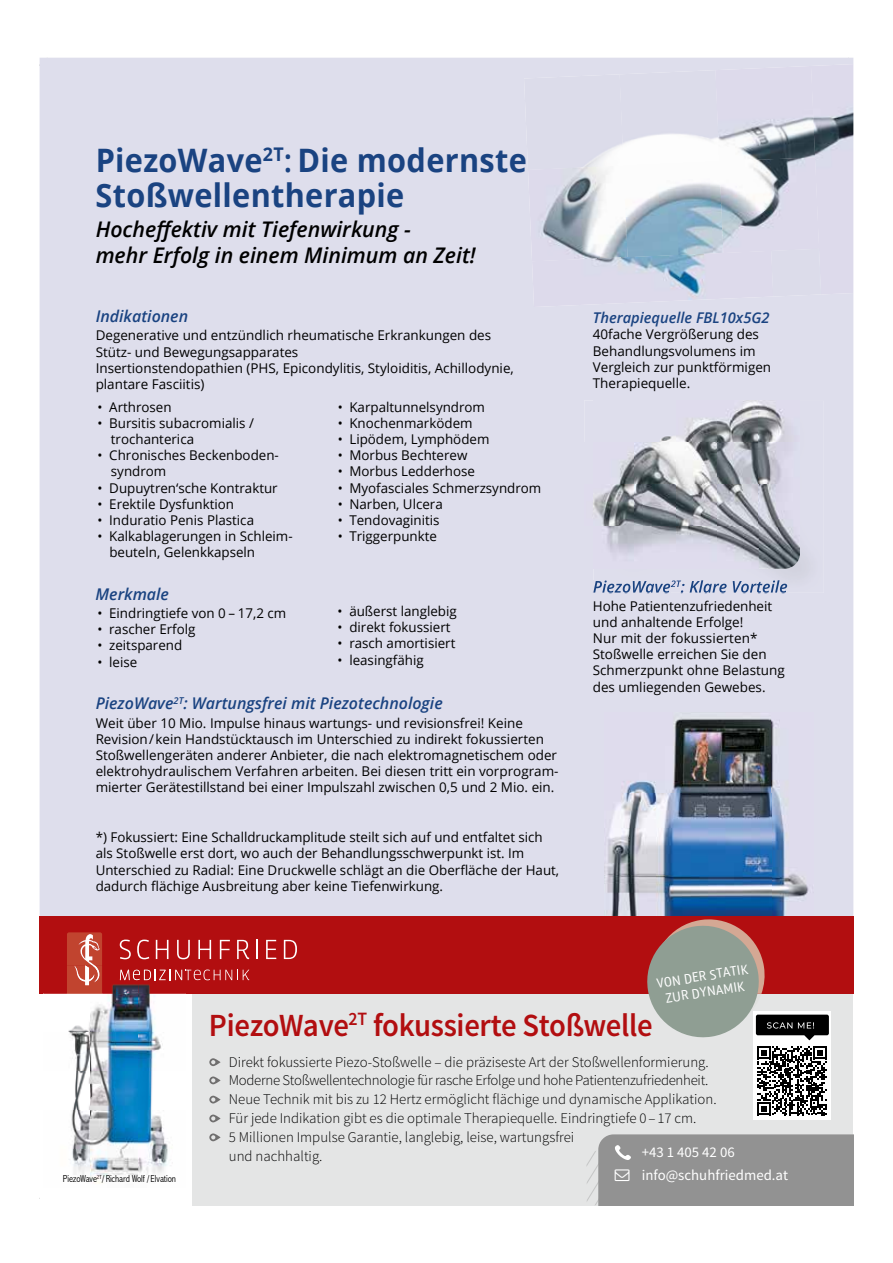
<style>
.page{position:relative;width:893px;height:1263px;background:#fff}
.page>*{position:absolute;margin:0;border:0;box-sizing:border-box;transform-origin:0 0}
.t1{font:700 32.25px/35px "Open Sans";letter-spacing:.01em;color:#1a4381;scale:.95 1}
.t2{font:600 32.25px "Source Sans Pro";letter-spacing:-.01em;color:#b20e10;scale:.95 1}
.t3{font:italic 600 21.6px/25.8px "Open Sans";color:#000}
.t4{font:italic 600 16.2px "Open Sans";color:#1a4381}
.t5{font:300 14.85px/18.9px "Source Sans Pro";color:#000}
.t6{font:14.85px/22.8px "Source Sans Pro";color:#fff}
.t7{font:italic 600 14.85px "Open Sans";color:#1a4381}
.t8{font:13.5px/16.2px "Open Sans";color:#000}
.t9{font:13.5px/16.2px "Chino";color:#fff;text-align:center}
.t10{font:300 condensed 10.05px "Abadi";letter-spacing:-.01em;color:#000}
.s1{font-weight:600}
</style>
<div class="page">
<div style="left:40px;top:58px;width:813px;height:858px;background:#dedeec"></div>
<div style="left:524px;top:74px;width:95px;height:96px;background:#dcdcea"></div>
<img style="left:619px;top:70px;width:96px;height:96px">
<img style="left:715px;top:66px;width:96px;height:95px">
<img style="left:811px;top:64px;width:42px;height:230px">
<img style="left:528px;top:166px;width:95px;height:95px">
<img style="left:623px;top:161px;width:96px;height:90px">
<img style="left:719px;top:157px;width:100px;height:94px">
<img style="left:532px;top:251px;width:241px;height:56px">
<div style="left:771px;top:249px;width:50px;height:48px;background:#dcdcea"></div>
<img style="left:605px;top:712px;width:208px;height:204px">
<div style="left:593px;top:401px;width:231px;height:192px;background:#dedeec"></div>
<img style="left:593px;top:580px;width:77px;height:13px">
<svg style="left:671px;top:580px;width:14px;height:13px"></svg>
<img style="left:690px;top:580px;width:97px;height:13px">
<img style="left:584px;top:400px;width:43px;height:42px">
<img style="left:627px;top:400px;width:173px;height:1px">
<img style="left:584px;top:442px;width:9px;height:127px">
<img style="left:593px;top:401px;width:207px;height:168px">
<div style="left:40px;top:916px;width:813px;height:289px;background:#e4e5e5"></div>
<div style="left:40px;top:971px;width:151px;height:234px;background:#fff"></div>
<div style="left:40px;top:916px;width:813px;height:78px;background:#b20e10"></div>
<svg style="left:67px;top:932px;width:35px;height:34px"></svg>
<svg style="left:120px;top:939px;width:11px;height:20px"></svg>
<svg style="left:137px;top:939px;width:12px;height:20px"></svg>
<svg style="left:156px;top:940px;width:12px;height:19px"></svg>
<svg style="left:177px;top:940px;width:13px;height:19px"></svg>
<svg style="left:198px;top:940px;width:13px;height:19px"></svg>
<svg style="left:220px;top:940px;width:10px;height:19px"></svg>
<svg style="left:237px;top:940px;width:12px;height:19px"></svg>
<svg style="left:256px;top:940px;width:1px;height:19px"></svg>
<svg style="left:266px;top:940px;width:10px;height:19px"></svg>
<svg style="left:284px;top:940px;width:13px;height:19px"></svg>
<img style="left:43px;top:979px;width:143px;height:204px">
<img style="left:67px;top:966px;width:35px;height:28px">
<img style="left:74px;top:966px;width:21px;height:19px">
<img style="left:93px;top:966px;width:7px;height:16px">
<svg style="left:120px;top:969px;width:129px;height:11px"></svg>
<svg style="left:209px;top:1058px;width:12px;height:8px"></svg>
<svg style="left:209px;top:1076px;width:12px;height:8px"></svg>
<svg style="left:209px;top:1096px;width:12px;height:7px"></svg>
<svg style="left:209px;top:1114px;width:12px;height:8px"></svg>
<svg style="left:209px;top:1133px;width:12px;height:8px"></svg>
<div style="left:754px;top:1011px;width:77px;height:109px;background:#fff"></div>
<svg style="left:647px;top:919px;width:182px;height:196px"></svg>
<svg style="left:40px;top:58px;width:8px;height:8px"></svg>
<svg style="left:586px;top:1134px;width:268px;height:72px;background:#979797"></svg>
<h1 class="t1" style="left:96px;top:142px;width:455px">PiezoWave<sup>2T</sup><span class="s1">:</span> Die modernste<br>Stoßwellentherapie</h1>
<h2 class="t3" style="left:96px;top:216px;width:382px">Hocheffektiv mit Tiefenwirkung -<br>mehr Erfolg in einem Minimum an Zeit!</h2>
<p class="t4" style="left:96px;top:305px;width:94px">Indikationen</p>
<p class="t8" style="left:96px;top:327px;width:420px">Degenerative und entzündlich rheumatische Erkrankungen des Stütz- und Bewegungsapparates<br>Insertionstendopathien (PHS, Epicondylitis, Styloiditis, Achillodynie, plantare Fasciitis)</p>
<p class="t8" style="left:98px;top:398px;width:76px">• Arthrosen</p>
<p class="t8" style="left:111px;top:415px;width:145px;text-indent:-13px">• Bursitis subacromialis / trochanterica</p>
<p class="t8" style="left:111px;top:447px;width:169px;text-indent:-13px">• Chronisches Beckenboden&shy;syndrom</p>
<p class="t8" style="left:98px;top:479px;width:182px">• Dupuytren‘sche Kontraktur</p>
<p class="t8" style="left:98px;top:495px;width:138px">• Erektile Dysfunktion</p>
<p class="t8" style="left:98px;top:512px;width:158px">• Induratio Penis Plastica</p>
<p class="t8" style="left:109px;top:528px;width:185px;text-indent:-12px">• Kalkablagerungen in Schleim&shy;beuteln, Gelenkkapseln</p>
<p class="t8" style="left:338px;top:398px;width:149px">• Karpaltunnelsyndrom</p>
<p class="t8" style="left:338px;top:415px;width:136px">• Knochenmarködem</p>
<p class="t8" style="left:338px;top:431px;width:153px">• Lipödem, Lymphödem</p>
<p class="t8" style="left:338px;top:447px;width:131px">• Morbus Bechterew</p>
<p class="t8" style="left:338px;top:463px;width:139px">• Morbus Ledderhose</p>
<p class="t8" style="left:338px;top:479px;width:205px">• Myofasciales Schmerzsyndrom</p>
<p class="t8" style="left:338px;top:495px;width:107px">• Narben, Ulcera</p>
<p class="t8" style="left:338px;top:512px;width:103px">• Tendovaginitis</p>
<p class="t8" style="left:338px;top:528px;width:101px">• Triggerpunkte</p>
<p class="t4" style="left:96px;top:583px;width:75px">Merkmale</p>
<p class="t8" style="left:97px;top:605px;width:190px">• Eindringtiefe von 0 – 17,2 cm</p>
<p class="t8" style="left:97px;top:621px;width:100px">• rascher Erfolg</p>
<p class="t8" style="left:97px;top:637px;width:86px">• zeitsparend</p>
<p class="t8" style="left:97px;top:653px;width:41px">• leise</p>
<p class="t8" style="left:338px;top:603px;width:121px">• äußerst langlebig</p>
<p class="t8" style="left:338px;top:619px;width:114px">• direkt fokussiert</p>
<p class="t8" style="left:338px;top:635px;width:119px">• rasch amortisiert</p>
<p class="t8" style="left:338px;top:651px;width:88px">• leasingfähig</p>
<p class="t4" style="left:96px;top:692px;width:349px">PiezoWave<sup>2T</sup>: Wartungsfrei mit Piezotechnologie</p>
<p class="t8" style="left:96px;top:714px;width:464px">Weit über 10 Mio. Impulse hinaus wartungs- und revisionsfrei! Keine Revision / kein Handstücktausch im Unterschied zu indirekt fokussierten Stoßwellengeräten anderer Anbieter, die nach elektromagnetischem oder elektrohydraulischem Verfahren arbeiten. Bei diesen tritt ein vorprogram&shy;mierter Gerätestillstand bei einer Impulszahl zwischen 0,5 und 2 Mio. ein.</p>
<p class="t8" style="left:96px;top:829px;width:465px">*) Fokussiert: Eine Schalldruckamplitude steilt sich auf und entfaltet sich als Stoßwelle erst dort, wo auch der Behandlungsschwerpunkt ist. Im Unterschied zu Radial: Eine Druckwelle schlägt an die Oberfläche der Haut, dadurch flächige Ausbreitung aber keine Tiefenwirkung.</p>
<p class="t7" style="left:593px;top:308px;width:178px">Therapiequelle FBL10x5G2</p>
<p class="t8" style="left:593px;top:326px;width:180px">40fache Vergrößerung des<br>Behandlungsvolumens im<br>Vergleich zur punktförmigen<br>Therapiequelle.</p>
<p class="t8" style="left:593px;top:597px;width:193px">Hohe Patientenzufriedenheit und anhaltende Erfolge!<br>Nur mit der fokussierten*<br>Stoßwelle erreichen Sie den<br>Schmerzpunkt ohne Belastung des umliegenden Gewebes.</p>
<p class="t9" style="left:656px;top:975px;width:94px;rotate:-9deg">VON DER STATIK<br>ZUR DYNAMIK</p>
<p class="t10" style="left:63px;top:1173px;width:115px">PiezoWave<sup>2T</sup>/ Richard Wolf / Elvation</p>
<h1 class="t2" style="left:209px;top:1004px;width:469px">PiezoWave<sup>2T</sup> fokussierte Stoßwelle</h1>
<p class="t5" style="left:229px;top:1052px;width:489px">Direkt fokussierte Piezo-Stoßwelle – die präziseste Art der Stoßwellenformierung.<br>Moderne Stoßwellentechnologie für rasche Erfolge und hohe Patientenzufriedenheit.<br>Neue Technik mit bis zu 12 Hertz ermöglicht flächige und dynamische Applikation.<br>Für jede Indikation gibt es die optimale Therapiequelle. Eindringtiefe 0 – 17 cm.<br>5 Millionen Impulse Garantie, langlebig, leise, wartungsfrei<br>und nachhaltig.</p>
<p class="t6" style="left:642px;top:1141px;width:148px">+43 1 405 42 06 info@schuhfriedmed.at</p>
</div>
